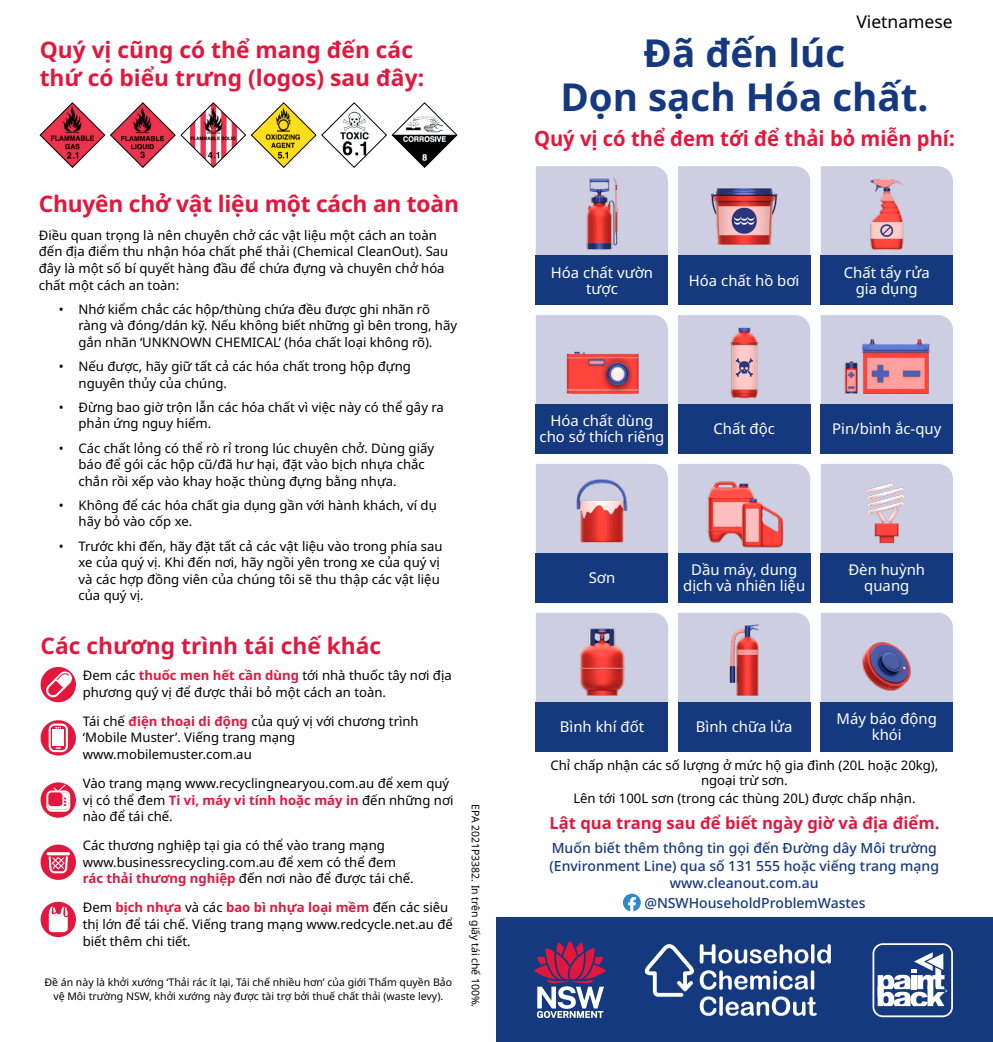
<style>
.page{position:relative;width:993px;height:1042px;background:#fff}
.page>*{position:absolute;margin:0;border:0;box-sizing:border-box;transform-origin:0 0}
.Title1{font:700 38.5px "Noto Sans";color:#15397f}
.Head_P2{font:700 22.75px/27.3px "Noto Sans";color:#e3173e}
.Title_2{font:700 21px "Noto Sans";color:#e3173e;scale:.96 1}
.t1{font:17.5px "Noto Sans";color:#000}
.P1_Red{font:700 16.62px "Noto Sans";color:#e3173e}
.P1_Captions{font:14.88px/15.8px "Noto Sans";color:#fff;text-align:center}
.P1_Blue{font:500 14px/17.5px "Noto Sans";color:#15397f;text-align:center}
.Text{font:13.12px/16.6px "Noto Sans";color:#000}
.P1_Text{font:13.12px/15.8px "Noto Sans";color:#000;text-align:center}
.Text-2{font:10.5px/14px "Noto Sans";color:#000;text-align:center}
.t2{font:900 3.15px "Arial";color:#fff}
.s1{font-weight:700;color:#e3173e}
</style>
<div class="page">
<svg style="left:39px;top:102px;width:418px;height:66px"></svg>
<div style="left:41px;top:667px;width:35px;height:35px;background:#e3173e;border-radius:50%"></div>
<svg style="left:46px;top:671px;width:27px;height:26px"></svg>
<div style="left:41px;top:720px;width:35px;height:35px;background:#e3173e;border-radius:50%"></div>
<svg style="left:49px;top:723px;width:19px;height:29px"></svg>
<div style="left:52px;top:730px;width:12px;height:16px;background:#fff"></div>
<div style="left:41px;top:782px;width:35px;height:36px;background:#e3173e;border-radius:50%"></div>
<svg style="left:46px;top:784px;width:24px;height:28px"></svg>
<div style="left:48px;top:792px;width:14px;height:14px;background:#e3173e;border-radius:3px"></div>
<div style="left:41px;top:844px;width:35px;height:36px;background:#e3173e;border-radius:50%"></div>
<hr style="left:46px;top:852px;width:24px;height:3px;background:#fff;border-radius:2px">
<svg style="left:49px;top:856px;width:19px;height:17px"></svg>
<div style="left:41px;top:902px;width:35px;height:35px;background:#e3173e;border-radius:50%"></div>
<svg style="left:49px;top:907px;width:19px;height:25px"></svg>
<div style="left:678px;top:613px;width:132px;height:89px;background:#cdcee1"></div>
<div style="left:677px;top:702px;width:133px;height:49px;background:#15397f"></div>
<div style="left:820px;top:613px;width:132px;height:89px;background:#cdcee1"></div>
<div style="left:820px;top:702px;width:132px;height:49px;background:#15397f"></div>
<div style="left:536px;top:613px;width:131px;height:89px;background:#cdcee1"></div>
<div style="left:535px;top:702px;width:132px;height:49px;background:#15397f"></div>
<div style="left:496px;top:918px;width:496px;height:124px;background:#15397f"></div>
<svg style="left:534px;top:941px;width:71px;height:77px"></svg>
<svg style="left:644px;top:944px;width:186px;height:72px"></svg>
<div style="left:536px;top:166px;width:131px;height:89px;background:#cdcee1"></div>
<div style="left:535px;top:255px;width:132px;height:50px;background:#15397f"></div>
<div style="left:678px;top:166px;width:132px;height:89px;background:#cdcee1"></div>
<div style="left:677px;top:255px;width:133px;height:50px;background:#15397f"></div>
<div style="left:820px;top:166px;width:132px;height:89px;background:#cdcee1"></div>
<div style="left:820px;top:255px;width:132px;height:50px;background:#15397f"></div>
<div style="left:536px;top:315px;width:131px;height:89px;background:#cdcee1"></div>
<div style="left:535px;top:404px;width:132px;height:50px;background:#15397f"></div>
<div style="left:678px;top:315px;width:132px;height:89px;background:#cdcee1"></div>
<div style="left:677px;top:404px;width:133px;height:50px;background:#15397f"></div>
<div style="left:820px;top:315px;width:132px;height:89px;background:#cdcee1"></div>
<div style="left:820px;top:404px;width:132px;height:50px;background:#15397f"></div>
<div style="left:536px;top:464px;width:131px;height:89px;background:#cdcee1"></div>
<div style="left:535px;top:553px;width:132px;height:50px;background:#15397f"></div>
<div style="left:678px;top:464px;width:132px;height:89px;background:#cdcee1"></div>
<div style="left:677px;top:553px;width:133px;height:50px;background:#15397f"></div>
<div style="left:820px;top:464px;width:132px;height:89px;background:#cdcee1"></div>
<div style="left:820px;top:553px;width:132px;height:50px;background:#15397f"></div>
<svg style="left:875px;top:944px;width:77px;height:73px"></svg>
<div style="left:872px;top:943px;width:80px;height:74px;border:2px solid #fff;border-radius:9px"></div>
<svg style="left:622px;top:893px;width:18px;height:18px"></svg>
<img style="left:582px;top:179px;width:38px;height:71px">
<img style="left:709px;top:181px;width:69px;height:68px">
<img style="left:849px;top:178px;width:70px;height:72px">
<img style="left:564px;top:334px;width:77px;height:63px">
<img style="left:726px;top:327px;width:34px;height:75px">
<img style="left:856px;top:327px;width:74px;height:66px">
<img style="left:842px;top:360px;width:26px;height:35px">
<img style="left:573px;top:477px;width:58px;height:68px">
<img style="left:704px;top:480px;width:59px;height:64px">
<img style="left:732px;top:496px;width:53px;height:55px">
<img style="left:865px;top:478px;width:41px;height:68px">
<img style="left:566px;top:627px;width:70px;height:69px">
<img style="left:725px;top:624px;width:37px;height:73px">
<img style="left:859px;top:640px;width:53px;height:59px">
<p class="Head_P2" style="left:40px;top:37px;width:386px">Quý vị cũng có thể mang đến các thứ có biểu trưng (logos) sau đây:</p>
<p class="Head_P2" style="left:39px;top:191px;width:421px">Chuyên chở vật liệu một cách an toàn</p>
<p class="Text" style="left:39px;top:227px;width:411px">Điều quan trọng là nên chuyên chở các vật liệu một cách an toàn đến địa điểm thu nhận hóa chất phế thải (Chemical CleanOut). Sau đây là một số bí quyết hàng đầu để chứa đựng và chuyên chở hóa chất một cách an toàn:</p>
<p class="Text" style="left:78px;top:301px;width:380px;text-indent:-20px">• Nhớ kiểm chắc các hộp/thùng chứa đều được ghi nhãn rõ ràng và đóng/dán kỹ. Nếu không biết những gì bên trong, hãy gắn nhãn ‘UNKNOWN CHEMICAL’ (hóa chất loại không rõ).</p>
<p class="Text" style="left:78px;top:358px;width:334px;text-indent:-20px">• Nếu được, hãy giữ tất cả các hóa chất trong hộp đựng nguyên thủy của chúng.</p>
<p class="Text" style="left:78px;top:399px;width:367px;text-indent:-20px">• Đừng bao giờ trộn lẫn các hóa chất vì việc này có thể gây ra phản ứng nguy hiểm.</p>
<p class="Text" style="left:78px;top:440px;width:357px;text-indent:-20px">• Các chất lỏng có thể rò rỉ trong lúc chuyên chở. Dùng giấy báo để gói các hộp cũ/đã hư hại, đặt vào bịch nhựa chắc chắn rồi xếp vào khay hoặc thùng đựng bằng nhựa.</p>
<p class="Text" style="left:78px;top:497px;width:359px;text-indent:-20px">• Không để các hóa chất gia dụng gần với hành khách, ví dụ hãy bỏ vào cốp xe.</p>
<p class="Text" style="left:78px;top:538px;width:365px;text-indent:-20px">• Trước khi đến, hãy đặt tất cả các vật liệu vào trong phía sau xe của quý vị. Khi đến nơi, hãy ngồi yên trong xe của quý vị và các hợp đồng viên của chúng tôi sẽ thu thập các vật liệu của quý vị.</p>
<p class="Head_P2" style="left:41px;top:633px;width:342px">Các chương trình tái chế khác</p>
<p class="Text" style="left:83px;top:667px;width:370px">Đem các <span class="s1">thuốc men hết cần dùng</span> tới nhà thuốc tây nơi địa phương quý vị để được thải bỏ một cách an toàn.</p>
<p class="Text" style="left:83px;top:713px;width:337px">Tái chế <span class="s1">điện thoại di động</span> của quý vị với chương trình ‘Mobile Muster’. Viếng trang mạng www.mobilemuster.com.au</p>
<p class="Text" style="left:83px;top:775px;width:372px">Vào trang mạng www.recyclingnearyou.com.au để xem quý vị có thể đem <span class="s1">Ti vi, máy vi tính hoặc máy in</span> đến những nơi nào để tái chế.</p>
<p class="Text" style="left:83px;top:837px;width:332px">Các thương nghiệp tại gia có thể vào trang mạng www.businessrecycling.com.au để xem có thể đem <span class="s1">rác thải thương nghiệp</span> đến nơi nào để được tái chế.</p>
<p class="Text" style="left:83px;top:899px;width:371px">Đem <span class="s1">bịch nhựa</span> và các <span class="s1">bao bì nhựa loại mềm</span> đến các siêu thị lớn để tái chế. Viếng trang mạng www.redcycle.net.au để biết thêm chi tiết.</p>
<p class="Text-2" style="left:44px;top:975px;width:409px">Đề án này là khởi xướng ‘Thải rác ít lại, Tái chế nhiều hơn’ của giới Thẩm quyền Bảo vệ Môi trường NSW, khởi xướng này được tài trợ bởi thuế chất thải (waste levy).</p>
<p class="Text-2" style="left:482px;top:804px;width:204px;rotate:90deg">EPA 2021P3382. In trên giấy tái chế 100%.</p>
<p class="t1" style="left:856px;top:9px;width:98px">Vietnamese</p>
<p class="Title1" style="left:643px;top:26px;width:203px">Đã đến lúc</p>
<p class="Title1" style="left:560px;top:70px;width:369px">Dọn sạch Hóa chất.</p>
<p class="Title_2" style="left:534px;top:124px;width:440px">Quý vị có thể đem tới để thải bỏ miễn phí:</p>
<p class="P1_Captions" style="left:550px;top:265px;width:104px">Hóa chất vườn tược</p>
<p class="P1_Captions" style="left:688px;top:273px;width:112px">Hóa chất hồ bơi</p>
<p class="P1_Captions" style="left:843px;top:265px;width:87px">Chất tẩy rửa</p>
<p class="P1_Captions" style="left:855px;top:281px;width:63px">gia dụng</p>
<p class="P1_Captions" style="left:539px;top:413px;width:126px">Hóa chất dùng cho sở thích riêng</p>
<p class="P1_Captions" style="left:713px;top:421px;width:63px">Chất độc</p>
<p class="P1_Captions" style="left:832px;top:421px;width:111px">Pin/bình ắc-quy</p>
<p class="P1_Captions" style="left:588px;top:570px;width:28px">Sơn</p>
<p class="P1_Captions" style="left:683px;top:562px;width:123px">Dầu máy, dung dịch và nhiên liệu</p>
<p class="P1_Captions" style="left:848px;top:562px;width:78px">Đèn huỳnh quang</p>
<p class="P1_Captions" style="left:559px;top:719px;width:86px">Bình khí đốt</p>
<p class="P1_Captions" style="left:695px;top:719px;width:98px">Bình chữa lửa</p>
<p class="P1_Captions" style="left:836px;top:711px;width:102px">Máy báo động khói</p>
<p class="P1_Text" style="left:550px;top:757px;width:389px">Chỉ chấp nhận các số lượng ở mức hộ gia đình (20L hoặc 20kg), ngoại trừ sơn.</p>
<p class="Text" style="left:573px;top:790px;width:343px">Lên tới 100L sơn (trong các thùng 20L) được chấp nhận.</p>
<p class="P1_Red" style="left:549px;top:811px;width:391px">Lật qua trang sau để biết ngày giờ và địa điểm.</p>
<p class="P1_Blue" style="left:549px;top:839px;width:391px">Muốn biết thêm thông tin gọi đến Đường dây Môi trường (Environment Line) qua số 131 555 hoặc viếng trang mạng www.cleanout.com.au</p>
<p class="P1_Blue" style="left:644px;top:894px;width:223px">@NSWHouseholdProblemWastes</p>
<p class="t2" style="left:944px;top:989px;width:4px">®</p>
</div>
